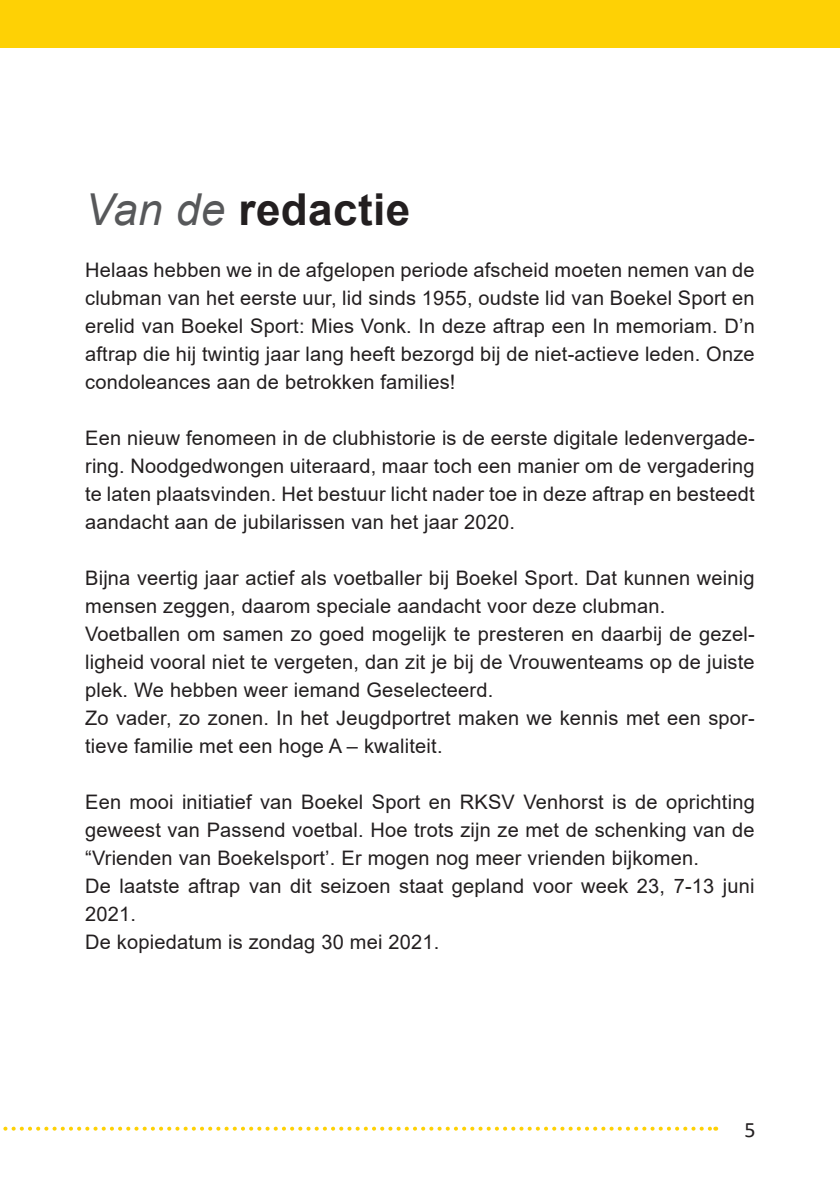
<style>
.page{position:relative;width:840px;height:1191px;background:#fff}
.page>*{position:absolute;margin:0;border:0;box-sizing:border-box;transform-origin:0 0}
.t1{font:700 44px "Arial";letter-spacing:.01em;color:#231f20}
.t2{font:22px "Calibri";color:#231f20}
.t3{font:20px/28px "Arial";letter-spacing:.01em;color:#231f20;text-align:justify}
.s1{font-weight:400;font-style:italic;color:#57585a}
</style>
<div class="page">
<svg style="left:3px;top:1126px;width:712px;height:4px"></svg>
<div style="left:0;top:0;width:839px;height:48px;background:#fed105"></div>
<h1 class="t1" style="left:85px;top:178px;width:326px"><span class="s1">Van de</span> redactie</h1>
<p class="t3" style="left:85px;top:256px;width:670px">Helaas hebben we in de afgelopen periode afscheid moeten nemen van de clubman van het eerste uur, lid sinds 1955, oudste lid van Boekel Sport en erelid van Boekel Sport: Mies Vonk. In deze aftrap een In memoriam. D’n aftrap die hij twintig jaar lang heeft bezorgd bij de niet-actieve leden. Onze condoleances aan de betrokken families!</p>
<p class="t3" style="left:85px;top:424px;width:670px">Een nieuw fenomeen in de clubhistorie is de eerste digitale ledenvergade&shy;ring. Noodgedwongen uiteraard, maar toch een manier om de vergadering te laten plaatsvinden. Het bestuur licht nader toe in deze aftrap en besteedt aandacht aan de jubilarissen van het jaar 2020.</p>
<p class="t3" style="left:85px;top:564px;width:670px;text-align:left">Bijna veertig jaar actief als voetballer bij Boekel Sport. Dat kunnen weinig mensen zeggen, daarom speciale aandacht voor deze clubman.<br>Voetballen om samen zo goed mogelijk te presteren en daarbij de gezel&shy;ligheid vooral niet te vergeten, dan zit je bij de Vrouwenteams op de juiste plek. We hebben weer iemand Geselecteerd.<br>Zo vader, zo zonen. In het Jeugdportret maken we kennis met een spor&shy;tieve familie met een hoge A – kwaliteit.</p>
<p class="t3" style="left:85px;top:788px;width:670px;text-align:left">Een mooi initiatief van Boekel Sport en RKSV Venhorst is de oprichting geweest van Passend voetbal. Hoe trots zijn ze met de schenking van de “Vrienden van Boekelsport’. Er mogen nog meer vrienden bijkomen.<br>De laatste aftrap van dit seizoen staat gepland voor week 23, 7-13 juni 2021.<br>De kopiedatum is zondag 30 mei 2021.</p>
<p class="t2" style="left:744px;top:1114px;width:13px">5</p>
</div>
